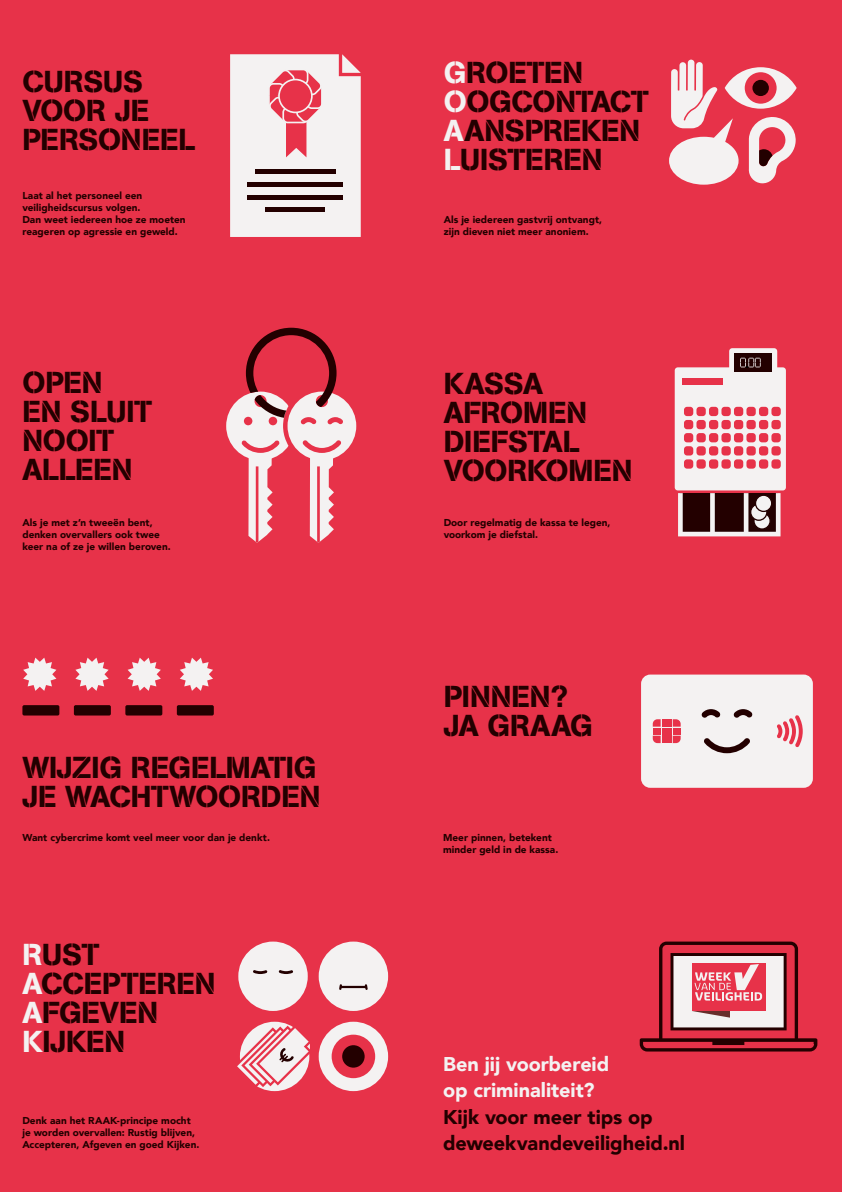
<style>
.page{position:relative;width:842px;height:1192px;background:#e73249}
.page>*{position:absolute;margin:0;border:0;box-sizing:border-box;transform-origin:0 0}
.t1{font:30px/29px "AG Book Stencil";letter-spacing:-.005em;color:#230000}
.t2{font:900 19.9px/26.4px "Avenir";letter-spacing:-.005em;color:#230000}
.t3{font:900 19.9px/26.4px "Avenir";letter-spacing:-.005em;color:#f4f2f2}
.t4{font:900 10px/12px "Avenir";color:#230000}
.s1{color:#f4f2f2}
</style>
<div class="page">
<div style="left:238px;top:942px;width:70px;height:69px;background:#f4f2f2;border-radius:50%"></div>
<svg style="left:279px;top:970px;width:14px;height:4px"></svg>
<svg style="left:253px;top:970px;width:14px;height:4px"></svg>
<div style="left:319px;top:942px;width:69px;height:69px;background:#f4f2f2;border-radius:50%"></div>
<svg style="left:339px;top:984px;width:29px;height:6px"></svg>
<div style="left:319px;top:1022px;width:69px;height:69px;background:#f4f2f2;border-radius:50%"></div>
<div style="left:332px;top:1035px;width:43px;height:43px;background:#e73249;border-radius:50%"></div>
<div style="left:342px;top:1045px;width:23px;height:23px;background:#230000;border-radius:50%"></div>
<div style="left:240px;top:1022px;width:69px;height:69px;background:#f4f2f2;border-radius:50%"></div>
<svg style="left:234px;top:1025px;width:78px;height:63px"></svg>
<hr style="left:341px;top:986px;width:25px;height:2px;background:#230000">
<svg style="left:725px;top:67px;width:72px;height:42px"></svg>
<div style="left:745px;top:72px;width:32px;height:32px;background:#e73249;border-radius:50%"></div>
<div style="left:752px;top:80px;width:17px;height:16px;background:#230000;border-radius:50%"></div>
<svg style="left:669px;top:60px;width:69px;height:125px"></svg>
<svg style="left:748px;top:116px;width:48px;height:68px"></svg>
<div style="left:641px;top:675px;width:172px;height:113px;background:#f4f2f2;border-radius:9px"></div>
<svg style="left:704px;top:738px;width:46px;height:15px"></svg>
<svg style="left:733px;top:709px;width:20px;height:9px"></svg>
<svg style="left:701px;top:709px;width:19px;height:9px"></svg>
<div style="left:662px;top:719px;width:10px;height:8px;background:#e73249"></div>
<svg style="left:673px;top:719px;width:8px;height:8px"></svg>
<div style="left:653px;top:728px;width:8px;height:7px;background:#e73249"></div>
<div style="left:662px;top:736px;width:10px;height:7px;background:#e73249"></div>
<svg style="left:673px;top:736px;width:8px;height:7px"></svg>
<svg style="left:653px;top:736px;width:8px;height:7px"></svg>
<svg style="left:653px;top:719px;width:8px;height:8px"></svg>
<div style="left:673px;top:728px;width:8px;height:7px;background:#e73249"></div>
<div style="left:662px;top:728px;width:10px;height:7px;background:#e73249"></div>
<svg style="left:777px;top:715px;width:26px;height:32px"></svg>
<svg style="left:222px;top:328px;width:139px;height:215px"></svg>
<svg style="left:675px;top:348px;width:111px;height:188px"></svg>
<div style="left:22px;top:705px;width:37px;height:11px;background:#230000;border-radius:2px"></div>
<div style="left:74px;top:705px;width:37px;height:11px;background:#230000;border-radius:2px"></div>
<div style="left:125px;top:705px;width:37px;height:11px;background:#230000;border-radius:2px"></div>
<div style="left:177px;top:705px;width:37px;height:11px;background:#230000;border-radius:2px"></div>
<svg style="left:23px;top:658px;width:33px;height:33px"></svg>
<svg style="left:75px;top:658px;width:34px;height:33px"></svg>
<svg style="left:128px;top:658px;width:33px;height:33px"></svg>
<svg style="left:180px;top:658px;width:33px;height:33px"></svg>
<svg style="left:230px;top:54px;width:131px;height:183px"></svg>
<svg style="left:640px;top:942px;width:177px;height:110px"></svg>
<h1 class="t1" style="left:22px;top:67px;width:174px">CURSUS<br>VOOR JE<br>PERSONEEL</h1>
<p class="t4" style="left:22px;top:189px;width:165px">Laat al het personeel een veiligheidscursus volgen.<br>Dan weet iedereen hoe ze moeten reageren op agressie en geweld.</p>
<h1 class="t1" style="left:22px;top:368px;width:131px">OPEN<br>EN SLUIT<br>NOOIT<br>ALLEEN</h1>
<p class="t4" style="left:22px;top:517px;width:150px">Als je met z’n tweeën bent, denken overvallers ook twee keer na of ze je willen beroven.</p>
<h1 class="t1" style="left:22px;top:752px;width:299px">WIJZIG REGELMATIG<br>JE WACHTWOORDEN</h1>
<p class="t4" style="left:22px;top:831px;width:249px">Want cybercrime komt veel meer voor dan je denkt.</p>
<h1 class="t1" style="left:22px;top:939px;width:195px"><span class="s1">R</span>UST<br><span class="s1">A</span>CCEPTEREN<br><span class="s1">A</span>FGEVEN<br><span class="s1">K</span>IJKEN</h1>
<p class="t4" style="left:22px;top:1114px;width:178px">Denk aan het RAAK-principe mocht je worden overvallen: Rustig blijven,<br>Accepteren, Afgeven en goed Kijken.</p>
<h1 class="t1" style="left:444px;top:57px;width:207px"><span class="s1">G</span>ROETEN<br><span class="s1">O</span>OGCONTACT<br><span class="s1">A</span>ANSPREKEN<br><span class="s1">L</span>UISTEREN</h1>
<p class="t4" style="left:444px;top:213px;width:160px">Als je iedereen gastvrij ontvangt, zijn dieven niet meer anoniem.</p>
<h1 class="t1" style="left:444px;top:368px;width:190px">KASSA<br>AFROMEN<br>DIEFSTAL<br>VOORKOMEN</h1>
<p class="t4" style="left:444px;top:517px;width:168px">Door regelmatig de kassa te legen, voorkom je diefstal.</p>
<h1 class="t1" style="left:444px;top:682px;width:150px">PINNEN?<br>JA GRAAG</h1>
<p class="t4" style="left:443px;top:831px;width:117px">Meer pinnen, betekent minder geld in de kassa.</p>
<h2 class="t3" style="left:443px;top:1050px;width:168px">Ben jij voorbereid op criminaliteit?</h2>
<h2 class="t2" style="left:443px;top:1103px;width:243px">Kijk voor meer tips op deweekvandeveiligheid.nl</h2>
</div>
